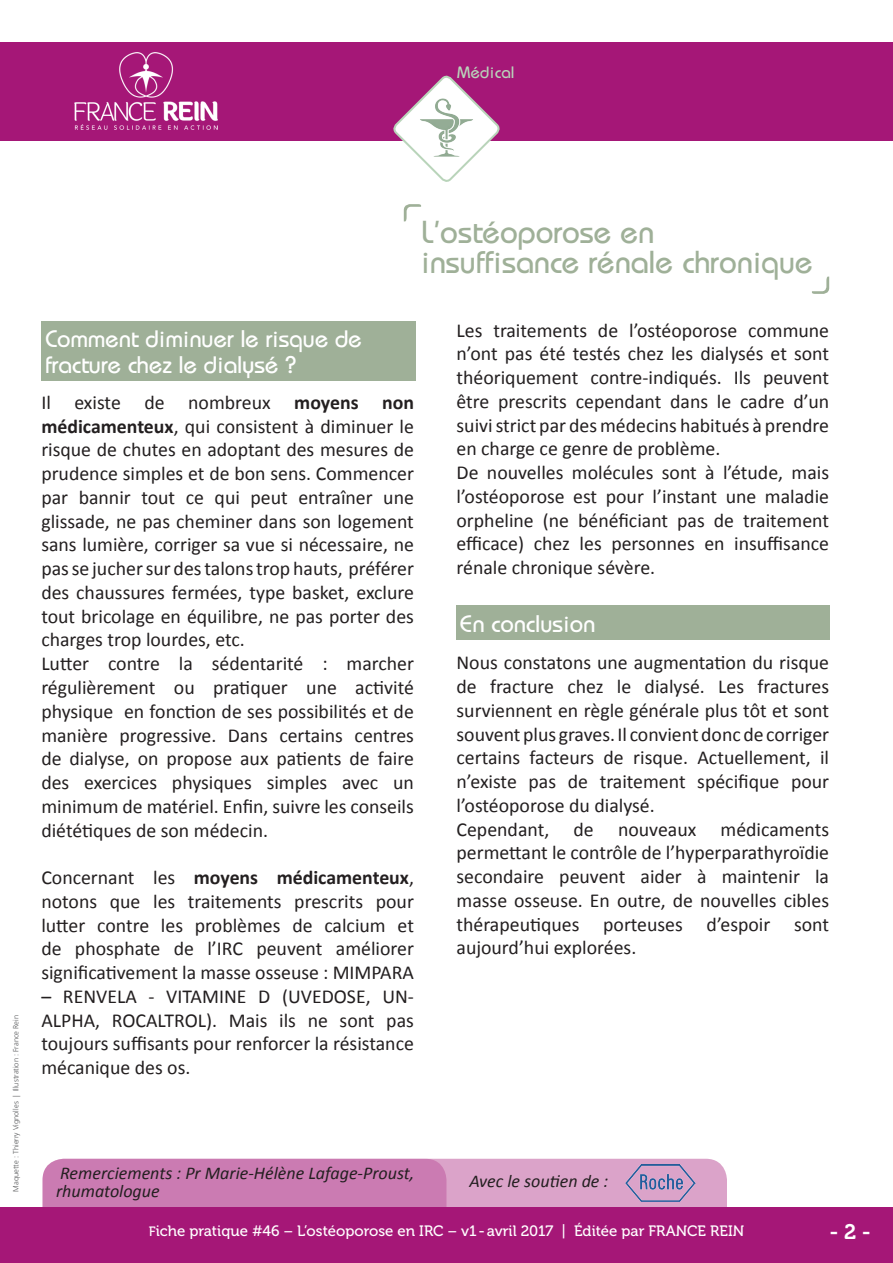
<style>
.page{position:relative;width:893px;height:1263px;background:#fff}
.page>*{position:absolute;margin:0;border:0;box-sizing:border-box;transform-origin:0 0}
.t1{font:31.65px "Bauhaus";color:#9fb098}
.t2{font:24px/25.5px "Bauhaus";color:#fff}
.t3{font:21px "Museo 700";color:#fff}
.t4{font:19.8px/23.7px "Calibri";color:#231f20;text-align:justify}
.t5{font:italic 18px "Calibri";color:#231f20}
.t6{font:16.5px "Bauhaus";letter-spacing:.02em;color:#b9d4ba}
.t7{font:15px "Museo 500";color:#fff}
.t8{font:300 7.5px "Frutiger LT Std";color:#57585a}
.s1{font-weight:700}
.s2{font-size:13.5px}
</style>
<div class="page">
<svg style="left:43px;top:1159px;width:684px;height:48px"></svg>
<div style="left:0;top:1207px;width:893px;height:56px;background:#a51777"></div>
<div style="left:0;top:43px;width:893px;height:98px;background:#a51777"></div>
<img style="left:75px;top:53px;width:142px;height:77px">
<svg style="left:393px;top:75px;width:107px;height:107px"></svg>
<img style="left:419px;top:97px;width:55px;height:61px">
<svg style="left:404px;top:204px;width:17px;height:17px"></svg>
<svg style="left:812px;top:277px;width:17px;height:17px"></svg>
<div style="left:41px;top:322px;width:375px;height:59px;background:#9fb098"></div>
<div style="left:456px;top:606px;width:373px;height:34px;background:#9fb098"></div>
<img style="left:626px;top:1165px;width:70px;height:36px">
<p class="t6" style="left:457px;top:62px;width:59px">Médical</p>
<p class="t8" style="left:12px;top:1191px;width:178px;rotate:-90deg">Maquette : Thierry Vignolles | Illustration : France Rein</p>
<p class="t1" style="left:421px;top:213px;width:234px">L’ostéoporose en</p>
<p class="t1" style="left:421px;top:243px;width:393px">insuffisance rénale chronique</p>
<p class="t2" style="left:45px;top:326px;width:318px">Comment diminuer le risque de fracture chez le dialysé ?</p>
<p class="t4" style="left:41px;top:390px;width:374px">Il existe de nombreux <span class="s1">moyens non médicamenteux</span>, qui consistent à diminuer le risque de chutes en adoptant des mesures de prudence simples et de bon sens. Commencer par bannir tout ce qui peut entraîner une glissade, ne pas cheminer dans son logement sans lumière, corriger sa vue si nécessaire, ne pas se jucher sur des talons trop hauts, préférer des chaussures fermées, type basket, exclure tout bricolage en équilibre, ne pas porter des charges trop lourdes, etc.</p>
<p class="t4" style="left:41px;top:652px;width:374px">Lutter contre la sédentarité : marcher régulièrement ou pratiquer une activité physique en fonction de ses possibilités et de manière progressive. Dans certains centres de dialyse, on propose aux patients de faire des exercices physiques simples avec un minimum de matériel. Enfin, suivre les conseils diététiques de son médecin.</p>
<p class="t4" style="left:41px;top:866px;width:374px">Concernant les <span class="s1">moyens médicamenteux</span>, notons que les traitements prescrits pour lutter contre les problèmes de calcium et de phosphate de l’IRC peuvent améliorer significativement la masse osseuse : MIMPARA</p>
<p class="t4" style="left:41px;top:984px;width:374px">– RENVELA - VITAMINE D (UVEDOSE, UN-ALPHA, ROCALTROL). Mais ils ne sont pas toujours suffisants pour renforcer la résistance mécanique des os.</p>
<p class="t4" style="left:456px;top:318px;width:374px">Les traitements de l’ostéoporose commune n’ont pas été testés chez les dialysés et sont théoriquement contre-indiqués. Ils peuvent être prescrits cependant dans le cadre d’un suivi strict par des médecins habitués à prendre en charge ce genre de problème.</p>
<p class="t4" style="left:456px;top:461px;width:374px">De nouvelles molécules sont à l’étude, mais l’ostéoporose est pour l’instant une maladie orpheline (ne bénéficiant pas de traitement efficace) chez les personnes en insuffisance rénale chronique sévère.</p>
<p class="t2" style="left:460px;top:610px;width:136px">En conclusion</p>
<p class="t4" style="left:456px;top:651px;width:374px">Nous constatons une augmentation du risque de fracture chez le dialysé. Les fractures surviennent en règle générale plus tôt et sont souvent plus graves. Il convient donc de corriger certains facteurs de risque. Actuellement, il n’existe pas de traitement spécifique pour l’ostéoporose du dialysé.</p>
<p class="t4" style="left:456px;top:817px;width:374px">Cependant, de nouveaux médicaments permettant le contrôle de l’hyperparathyroïdie secondaire peuvent aider à maintenir la masse osseuse. En outre, de nouvelles cibles thérapeutiques porteuses d’espoir sont aujourd’hui explorées.</p>
<p class="t5" style="left:60px;top:1161px;width:356px">Remerciements : Pr Marie-Hélène Lafage-Proust,</p>
<p class="t5" style="left:56px;top:1179px;width:105px">rhumatologue</p>
<p class="t5" style="left:469px;top:1168px;width:140px">Avec le soutien de :</p>
<p class="t7" style="left:149px;top:1223px;width:597px"><span class="s2">F</span>iche pratique #46 − L’ostéoporose en IRC − v1-avril 2017 | Éditée par FRANCE REIN</p>
<p class="t3" style="left:830px;top:1220px;width:43px">- 2 -</p>
</div>
